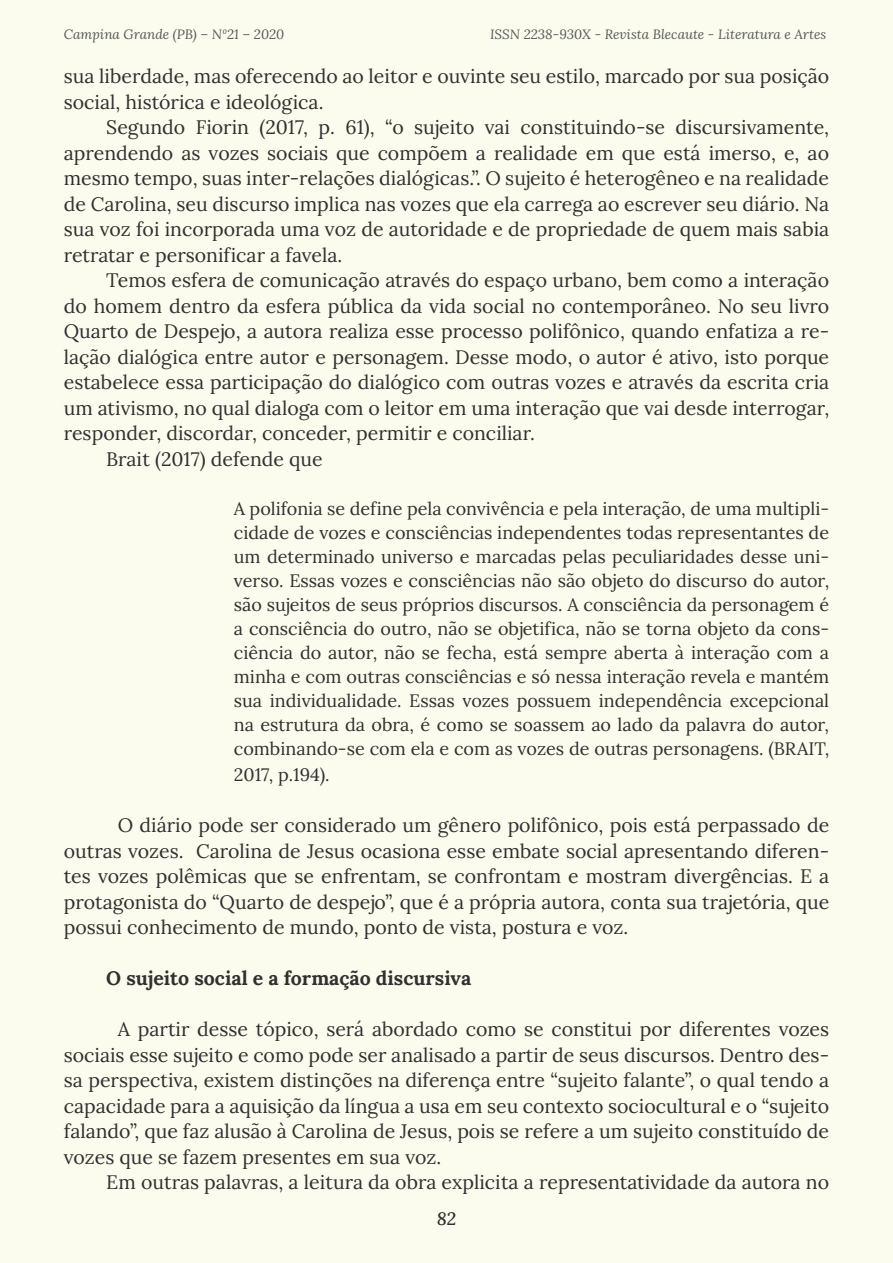
<style>
.page{position:relative;width:893px;height:1263px;background:#fbfced}
.page>*{position:absolute;margin:0;border:0;box-sizing:border-box;transform-origin:0 0}
.TEXTO_GERAL{font:19.5px/25.5px "Lora";color:#312f30;text-align:justify}
.TEXTO_GERAL-2{font:700 19.5px "Lora";color:#312f30}
.TEXTO_GERAL-3{font:18px/24.2px "Lora";color:#312f30;text-align:justify}
.t1{font:italic 500 18px "Lora";color:#312f30}
.t2{font:italic 13.5px "Lora";color:#57585a}
</style>
<div class="page">
<p class="t2" style="left:64px;top:25px;width:222px">Campina Grande (PB) – Nº21 – 2020</p>
<p class="t2" style="left:490px;top:25px;width:338px">ISSN 2238-930X - Revista Blecaute - Literatura e Artes</p>
<p class="TEXTO_GERAL" style="left:64px;top:62px;width:767px">sua liberdade, mas oferecendo ao leitor e ouvinte seu estilo, marcado por sua posição social, histórica e ideológica.</p>
<p class="TEXTO_GERAL" style="left:64px;top:113px;width:767px;text-indent:43px">Segundo Fiorin (2017, p. 61), “o sujeito vai constituindo-se discursivamente, aprendendo as vozes sociais que compõem a realidade em que está imerso, e, ao mesmo tempo, suas inter-relações dialógicas.”. O sujeito é heterogêneo e na realidade de Carolina, seu discurso implica nas vozes que ela carrega ao escrever seu diário. Na sua voz foi incorporada uma voz de autoridade e de propriedade de quem mais sabia retratar e personificar a favela.</p>
<p class="TEXTO_GERAL" style="left:64px;top:266px;width:767px;text-indent:43px">Temos esfera de comunicação através do espaço urbano, bem como a interação do homem dentro da esfera pública da vida social no contemporâneo. No seu livro Quarto de Despejo, a autora realiza esse processo polifônico, quando enfatiza a re&shy;lação dialógica entre autor e personagem. Desse modo, o autor é ativo, isto porque estabelece essa participação do dialógico com outras vozes e através da escrita cria um ativismo, no qual dialoga com o leitor em uma interação que vai desde interrogar, responder, discordar, conceder, permitir e conciliar.</p>
<p class="TEXTO_GERAL" style="left:106px;top:445px;width:218px">Brait (2017) defende que</p>
<p class="TEXTO_GERAL-3" style="left:234px;top:496px;width:597px">A polifonia se define pela convivência e pela interação, de uma multipli&shy;cidade de vozes e consciências independentes todas representantes de um determinado universo e marcadas pelas peculiaridades desse uni&shy;verso. Essas vozes e consciências não são objeto do discurso do autor, são sujeitos de seus próprios discursos. A consciência da personagem é a consciência do outro, não se objetifica, não se torna objeto da cons&shy;ciência do autor, não se fecha, está sempre aberta à interação com a minha e com outras consciências e só nessa interação revela e mantém sua individualidade. Essas vozes possuem independência excepcional na estrutura da obra, é como se soassem ao lado da palavra do autor, combinando-se com ela e com as vozes de outras personagens. (BRAIT, 2017, p.194).</p>
<p class="TEXTO_GERAL" style="left:64px;top:811px;width:767px;text-indent:54px">O diário pode ser considerado um gênero polifônico, pois está perpassado de outras vozes. Carolina de Jesus ocasiona esse embate social apresentando diferen&shy;tes vozes polêmicas que se enfrentam, se confrontam e mostram divergências. E a protagonista do “Quarto de despejo”, que é a própria autora, conta sua trajetória, que possui conhecimento de mundo, ponto de vista, postura e voz.</p>
<p class="TEXTO_GERAL-2" style="left:106px;top:962px;width:366px">O sujeito social e a formação discursiva</p>
<p class="TEXTO_GERAL" style="left:64px;top:1015px;width:767px;text-indent:54px">A partir desse tópico, será abordado como se constitui por diferentes vozes sociais esse sujeito e como pode ser analisado a partir de seus discursos. Dentro des&shy;sa perspectiva, existem distinções na diferença entre “sujeito falante”, o qual tendo a capacidade para a aquisição da língua a usa em seu contexto sociocultural e o “sujeito falando”, que faz alusão à Carolina de Jesus, pois se refere a um sujeito constituído de vozes que se fazem presentes em sua voz.</p>
<p class="TEXTO_GERAL" style="left:106px;top:1168px;width:724px">Em outras palavras, a leitura da obra explicita a representatividade da autora no</p>
<p class="t1" style="left:437px;top:1206px;width:21px">82</p>
</div>
